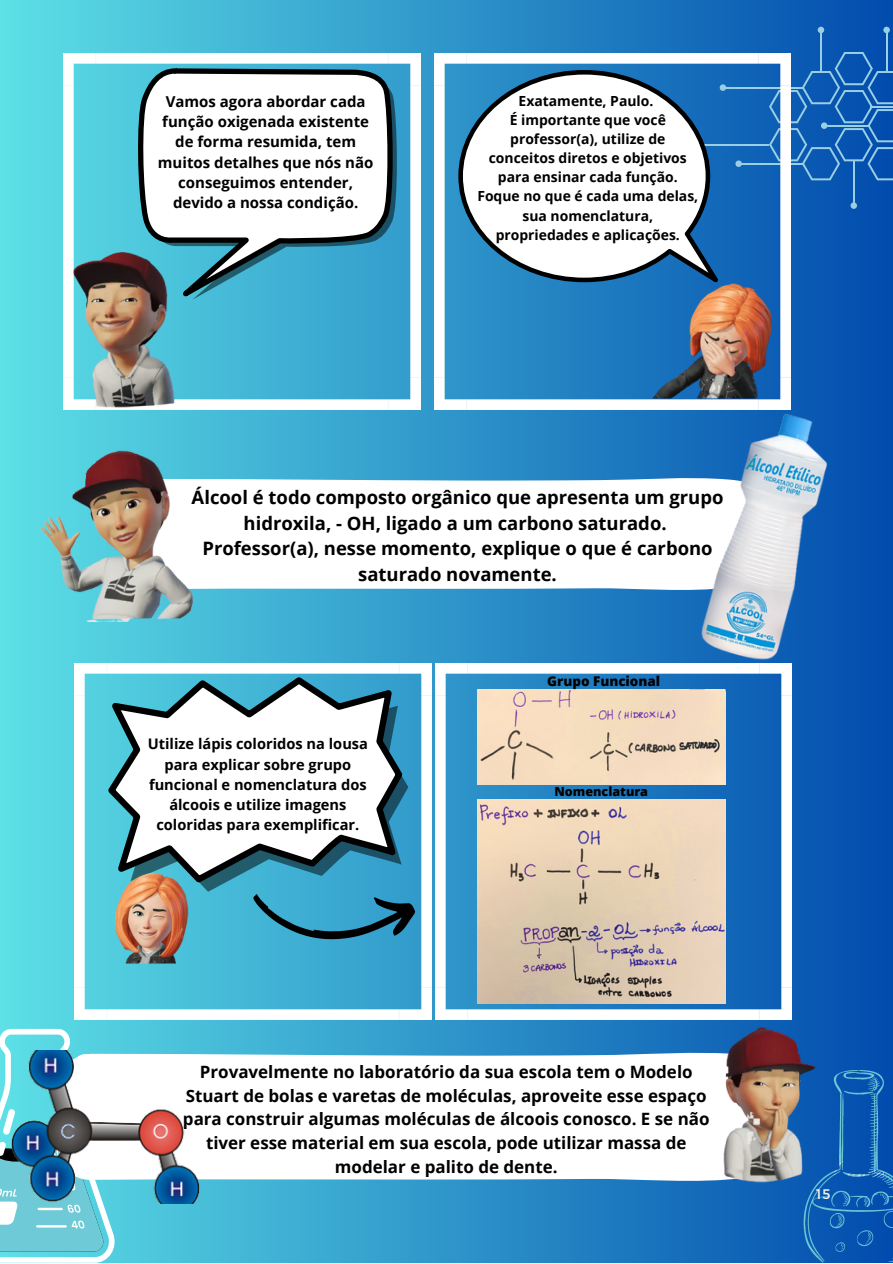
<style>
.page{position:relative;width:893px;height:1264px;background:#fff}
.page>*{position:absolute;margin:0;border:0;box-sizing:border-box;transform-origin:0 0}
.t1{font:700 18.45px/25.8px "Open Sans";color:#000;text-align:center}
.t2{font:700 16.95px/23.5px "Open Sans";color:#000;text-align:center}
.t3{font:700 15px/20.2px "Open Sans";color:#000;text-align:center}
.t4{font:700 14.55px/20.2px "Open Sans";color:#000;text-align:center}
.t5{font:700 13.95px/19px "Open Sans";color:#000;text-align:center}
.t6{font:13.8px "Montserrat";color:#f5f5ef}
.t7{font:800 13.35px "Open Sans";color:#000}
.t8{font:800 12.6px "Open Sans";color:#000}
</style>
<div class="page">
<div style="left:0;top:0;width:892px;height:1262px;background:linear-gradient(to right,#5ee0e6,#024cae)"></div>
<svg style="left:769px;top:52px;width:123px;height:128px;background:#1f67b8"></svg>
<hr style="left:824px;top:125px;width:45px;height:1px;background:#9acee2">
<svg style="left:820px;top:122px;width:7px;height:7px"></svg>
<hr style="left:885px;top:30px;width:2px;height:41px;background:#9acee2">
<svg style="left:883px;top:27px;width:6px;height:6px"></svg>
<hr style="left:853px;top:161px;width:1px;height:45px;background:#9acee2">
<div style="left:850px;top:202px;width:6px;height:7px;background:#9acee2;border-radius:50%"></div>
<hr style="left:722px;top:87px;width:82px;height:1px;background:#9acee2">
<hr style="left:738px;top:163px;width:66px;height:1px;background:#9acee2">
<hr style="left:820px;top:30px;width:1px;height:41px;background:#9acee2">
<div style="left:817px;top:27px;width:7px;height:6px;background:#9acee2;border-radius:50%"></div>
<img style="left:434px;top:53px;width:356px;height:357px">
<svg style="left:458px;top:70px;width:260px;height:212px"></svg>
<img style="left:64px;top:53px;width:356px;height:357px">
<svg style="left:392px;top:77px;width:7px;height:223px;background:#2b84ac"></svg>
<svg style="left:139px;top:68px;width:253px;height:232px"></svg>
<svg style="left:0;top:1028px;width:116px;height:234px"></svg>
<img style="left:803px;top:1070px;width:89px;height:192px">
<img style="left:44px;top:232px;width:168px;height:181px">
<img style="left:633px;top:271px;width:169px;height:130px">
<img style="left:75px;top:663px;width:356px;height:356px">
<svg style="left:108px;top:677px;width:298px;height:210px"></svg>
<svg style="left:242px;top:476px;width:389px;height:117px"></svg>
<img style="left:26px;top:433px;width:216px;height:188px">
<img style="left:631px;top:402px;width:261px;height:271px">
<img style="left:85px;top:869px;width:141px;height:95px">
<img style="left:435px;top:663px;width:356px;height:356px">
<img style="left:477px;top:689px;width:248px;height:95px">
<img style="left:477px;top:799px;width:248px;height:204px">
<img style="left:253px;top:894px;width:162px;height:46px">
<svg style="left:199px;top:1050px;width:469px;height:134px"></svg>
<img style="left:11px;top:1050px;width:188px;height:153px">
<img style="left:668px;top:1011px;width:185px;height:185px">
<p class="t3" style="left:158px;top:91px;width:217px">Vamos agora abordar cada função oxigenada existente de forma resumida, tem muitos detalhes que nós não conseguimos entender, devido a nossa condição.</p>
<p class="t5" style="left:518px;top:91px;width:136px">Exatamente, Paulo.</p>
<p class="t5" style="left:477px;top:110px;width:222px">É importante que você professor(a), utilize de conceitos diretos e objetivos para ensinar cada função.<br>Foque no que é cada uma delas, sua nomenclatura, propriedades e aplicações.</p>
<p class="t1" style="left:192px;top:483px;width:533px">Álcool é todo composto orgânico que apresenta um grupo hidroxila, - OH, ligado a um carbono saturado.</p>
<p class="t1" style="left:202px;top:535px;width:511px">Professor(a), nesse momento, explique o que é carbono saturado novamente.</p>
<p class="t4" style="left:148px;top:733px;width:222px">Utilize lápis coloridos na lousa para explicar sobre grupo funcional e nomenclatura dos álcoois e utilize imagens coloridas para exemplificar.</p>
<p class="t7" style="left:547px;top:671px;width:114px">Grupo Funcional</p>
<p class="t8" style="left:554px;top:782px;width:95px">Nomenclatura</p>
<p class="t2" style="left:183px;top:1059px;width:528px">Provavelmente no laboratório da sua escola tem o Modelo Stuart de bolas e varetas de moléculas, aproveite esse espaço para construir algumas moléculas de álcoois conosco. E se não tiver esse material em sua escola, pode utilizar massa de modelar e palito de dente.</p>
<p class="t6" style="left:816px;top:1184px;width:16px">15</p>
</div>
